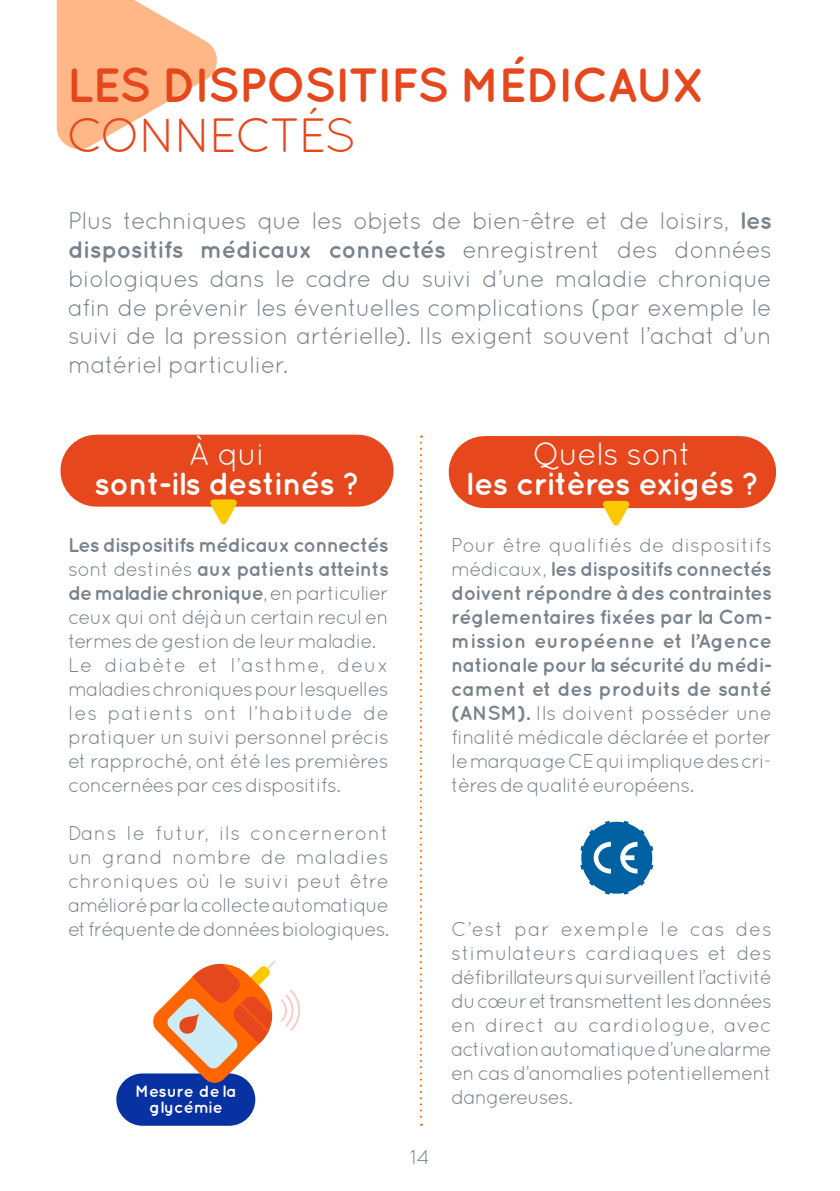
<style>
.page{position:relative;width:840px;height:1191px;background:#fff}
.page>*{position:absolute;margin:0;border:0;box-sizing:border-box;transform-origin:0 0}
.t1{font:700 48px "Quicksand";letter-spacing:-.035em;color:#e6471c}
.t2{font:48px "Quicksand";letter-spacing:-.045em;color:#e6471c}
.t3{font:700 32px "Quicksand";letter-spacing:-.03em;color:#fff}
.t4{font:32px "Quicksand";letter-spacing:-.03em;color:#fff}
.t5{font:24px/28.8px "Quicksand";letter-spacing:-.03em;color:#79838c;text-align:justify}
.t6{font:20px/24px "Quicksand";letter-spacing:-.045em;color:#79838c;text-align:justify}
.t7{font:700 20px/24px "Quicksand";letter-spacing:-.03em;color:#79838c;text-align:justify}
.t8{font:700 16.6px/16.6px "Quicksand";color:#fff;text-align:center}
.s1{font-weight:700}
.s2{font-weight:400}
</style>
<div class="page">
<svg style="left:57px;top:0;width:160px;height:150px"></svg>
<div style="left:96px;top:434px;width:261px;height:72px;background:#e6471c"></div>
<svg style="left:209px;top:499px;width:28px;height:26px"></svg>
<svg style="left:420px;top:435px;width:2px;height:690px"></svg>
<div style="left:484px;top:436px;width:255px;height:72px;background:#e6471c"></div>
<svg style="left:601px;top:501px;width:28px;height:25px"></svg>
<svg style="left:580px;top:820px;width:74px;height:75px"></svg>
<div style="left:116px;top:1073px;width:139px;height:52px;background:#0831a2;border-radius:26px"></div>
<svg style="left:152px;top:960px;width:148px;height:124px"></svg>
<h1 class="t1" style="left:67px;top:57px;width:640px">LES DISPOSITIFS MÉDICAUX</h1>
<h1 class="t2" style="left:67px;top:108px;width:291px">CONNECTÉS</h1>
<p class="t5" style="left:68px;top:206px;width:705px">Plus techniques que les objets de bien-être et de loisirs, <span class="s1">les dispositifs médicaux connectés</span> enregistrent des données biologiques dans le cadre du suivi d’une maladie chronique afin de prévenir les éventuelles complications (par exemple le suivi de la pression artérielle). Ils exigent souvent l’achat d’un matériel particulier.</p>
<h2 class="t4" style="left:189px;top:435px;width:78px">À qui</h2>
<h2 class="t3" style="left:94px;top:464px;width:267px">sont-ils destinés ?</h2>
<p class="t6" style="left:68px;top:533px;width:322px;text-align:left"><span class="s1">Les dispositifs médicaux connectés </span>sont destinés <span class="s1">aux patients atteints de maladie chronique</span>, en particulier ceux qui ont déjà un certain recul en termes de gestion de leur maladie.<br>Le diabète et l’asthme, deux maladies chroniques pour lesquelles les patients ont l’habitude de pratiquer un suivi personnel précis et rapproché, ont été les premières concernées par ces dispositifs.</p>
<p class="t6" style="left:68px;top:821px;width:322px">Dans le futur, ils concerneront un grand nombre de maladies chroniques où le suivi peut être amélioré par la collecte automatique et fréquente de données biologiques.</p>
<p class="t8" style="left:135px;top:1082px;width:103px">Mesure de la glycémie</p>
<p class="t6" style="left:410px;top:1144px;width:21px">14</p>
<h2 class="t4" style="left:532px;top:435px;width:160px">Quels sont</h2>
<h2 class="t3" style="left:465px;top:464px;width:295px">les critères exigés ?</h2>
<p class="t7" style="left:451px;top:532px;width:322px"><span class="s2">Pour être qualifiés de dispositifs médicaux,</span> les dispositifs connectés doivent répondre à des contraintes réglementaires fixées par la Com&shy;mission européenne et l’Agence nationale pour la sécurité du médi&shy;cament et des produits de santé (ANSM). <span class="s2">Ils doivent posséder une finalité médicale déclarée et porter le marquage CE qui implique des cri&shy;tères de qualité européens.</span></p>
<p class="t6" style="left:451px;top:917px;width:322px">C’est par exemple le cas des stimulateurs cardiaques et des défibrillateurs qui surveillent l’activité du cœur et transmettent les données en direct au cardiologue, avec activation automatique d’une alarme en cas d’anomalies potentiellement dangereuses.</p>
</div>
